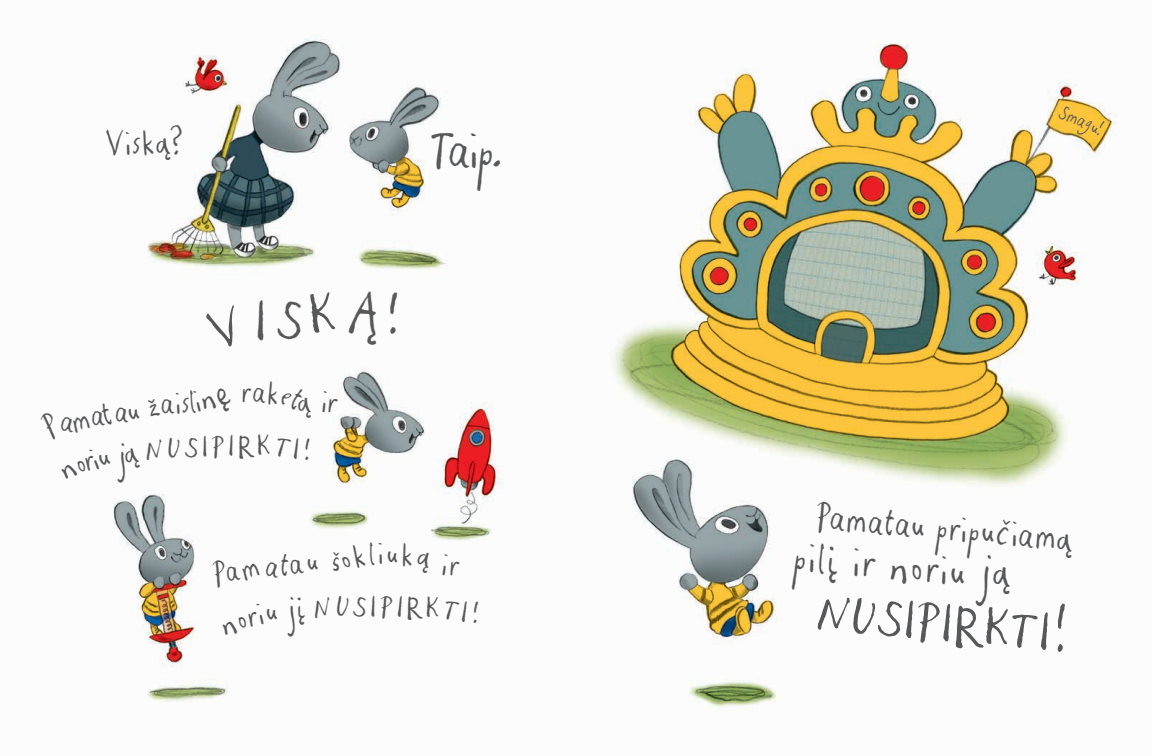
<style>
.page{position:relative;width:1152px;height:756px;background:#fff}
.page>*{position:absolute;margin:0;border:0;box-sizing:border-box;transform-origin:0 0}
.t1{font:49.2px "Burtininkasplonas";color:#57585a;scale:.83 1}
.t2{font:45.1px "Burtininkasplonas";color:#57585a;scale:1.04 1}
.t3{font:39.6px "Burtininkasplonas";color:#57585a;scale:.84 1}
.t4{font:34.8px "Burtininkasplonas";color:#57585a;scale:.84 1}
.t5{font:32.4px "Burtininkasplonas";color:#57585a;scale:.83 1}
.t6{font:30px "Burtininkasplonas";color:#57585a;scale:.83 1}
.t7{font:25px "Burtininkasplonas";color:#57585a}
.t8{font:18px "Burtininkasplonas";color:#57585a;scale:.83 1}
.s1{font-size:56.4px}
</style>
<div class="page">
<img style="left:113px;top:38px;width:1004px;height:670px">
<svg style="left:205px;top:304px;width:42px;height:47px"></svg>
<svg style="left:257px;top:300px;width:7px;height:41px"></svg>
<svg style="left:277px;top:302px;width:25px;height:38px"></svg>
<svg style="left:309px;top:291px;width:26px;height:42px"></svg>
<svg style="left:349px;top:290px;width:48px;height:54px"></svg>
<svg style="left:268px;top:381px;width:43px;height:37px"></svg>
<svg style="left:322px;top:391px;width:16px;height:22px"></svg>
<svg style="left:113px;top:387px;width:119px;height:96px"></svg>
<svg style="left:239px;top:434px;width:60px;height:25px"></svg>
<svg style="left:305px;top:438px;width:5px;height:22px"></svg>
<svg style="left:222px;top:604px;width:55px;height:33px"></svg>
<svg style="left:283px;top:596px;width:22px;height:41px"></svg>
<svg style="left:313px;top:597px;width:19px;height:21px"></svg>
<svg style="left:381px;top:595px;width:21px;height:23px"></svg>
<svg style="left:443px;top:601px;width:24px;height:21px"></svg>
<svg style="left:473px;top:602px;width:5px;height:21px"></svg>
<svg style="left:212px;top:560px;width:48px;height:28px"></svg>
<svg style="left:266px;top:562px;width:13px;height:16px"></svg>
<svg style="left:289px;top:542px;width:93px;height:33px"></svg>
<svg style="left:388px;top:543px;width:45px;height:31px"></svg>
<svg style="left:442px;top:554px;width:17px;height:21px"></svg>
<p class="t5" style="left:105px;top:125px;width:95px;rotate:-2deg">Viską?</p>
<h1 class="t1" style="left:430px;top:122px;width:87px">Taip.</h1>
<p class="t6" style="left:242px;top:375px;width:31px">ra</p>
<p class="t7" style="left:229px;top:432px;width:6px">I</p>
<p class="t6" style="left:281px;top:548px;width:13px">t</p>
<p class="t7" style="left:336px;top:592px;width:41px">USI</p>
<p class="t7" style="left:407px;top:593px;width:34px">RK</p>
<p class="t8" style="left:1064px;top:102px;width:56px;rotate:24deg">Smagu!</p>
<p class="t4" style="left:819px;top:497px;width:308px;rotate:5deg">Pamatau pripučiamą</p>
<p class="t3" style="left:796px;top:534px;width:262px;rotate:5deg">pilį ir noriu ją</p>
<p class="t2" style="left:820px;top:587px;width:241px;rotate:5deg">NUSIPIRKTI<span class="s1">!</span></p>
</div>
